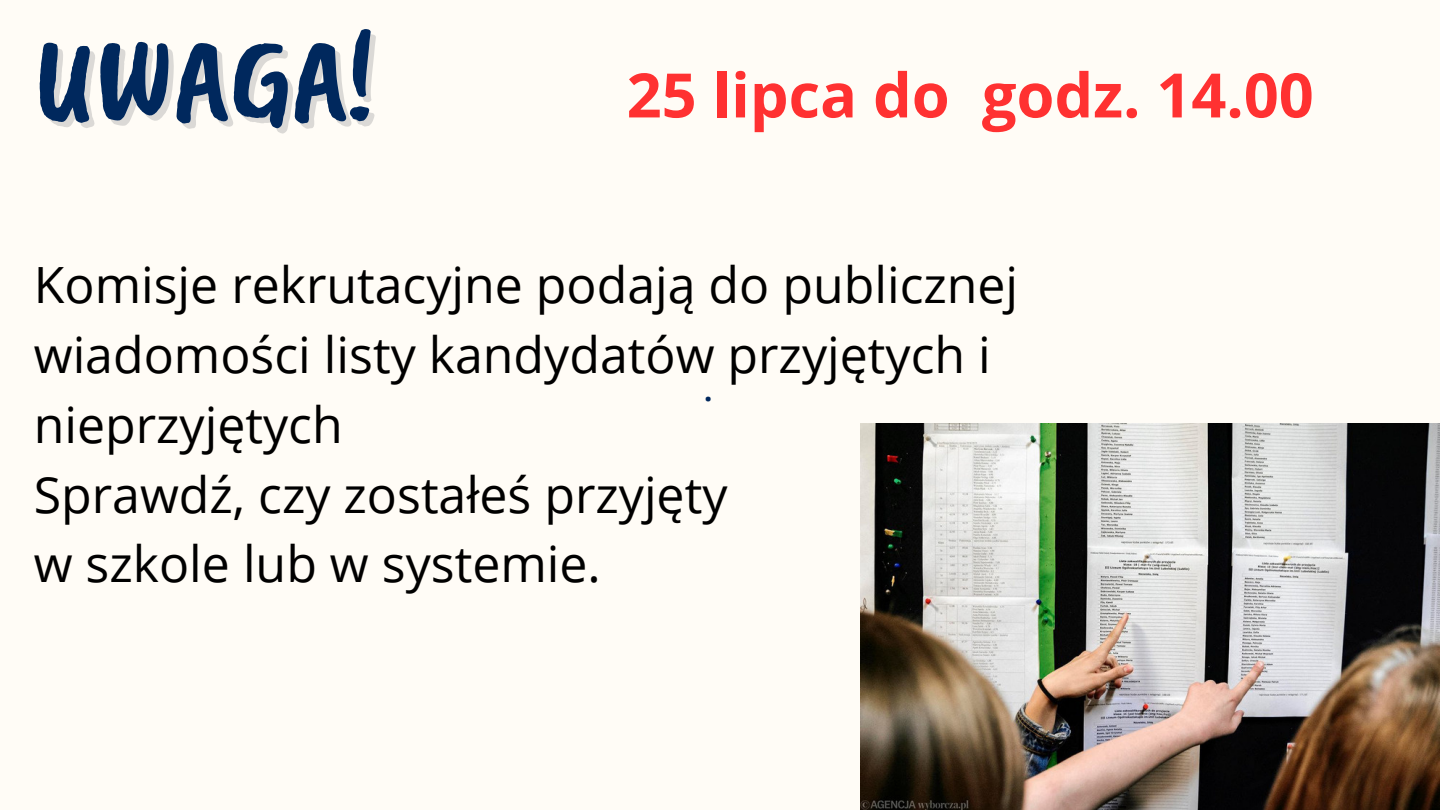
<style>
.page{position:relative;width:1440px;height:810px;background:#fffcf6}
.page>*{position:absolute;margin:0;border:0;box-sizing:border-box;transform-origin:0 0}
.t1{font:119.8px "Caveat Brush";color:#00285d}
.t2{font:700 61.3px "Open Sans";color:#ff3131}
.t3{font:50px/69.8px "Open Sans";color:#000}
.t4{font:700 29px "Open Sans";color:#00285d}
</style>
<div class="page">
<img style="left:861px;top:424px;width:579px;height:386px">
<h1 class="t1" style="left:34px;top:2px;width:342px">UWAGA!</h1>
<p class="t2" style="left:627px;top:52px;width:689px">25 lipca do godz. 14.00</p>
<p class="t3" style="left:34px;top:249px;width:986px">Komisje rekrutacyjne podają do publicznej wiadomości listy kandydatów przyjętych i nieprzyjętych<br>Sprawdź, czy zostałeś przyjęty<br>w szkole lub w systemie.</p>
<p class="t4" style="left:704px;top:370px;width:10px">.</p>
</div>
